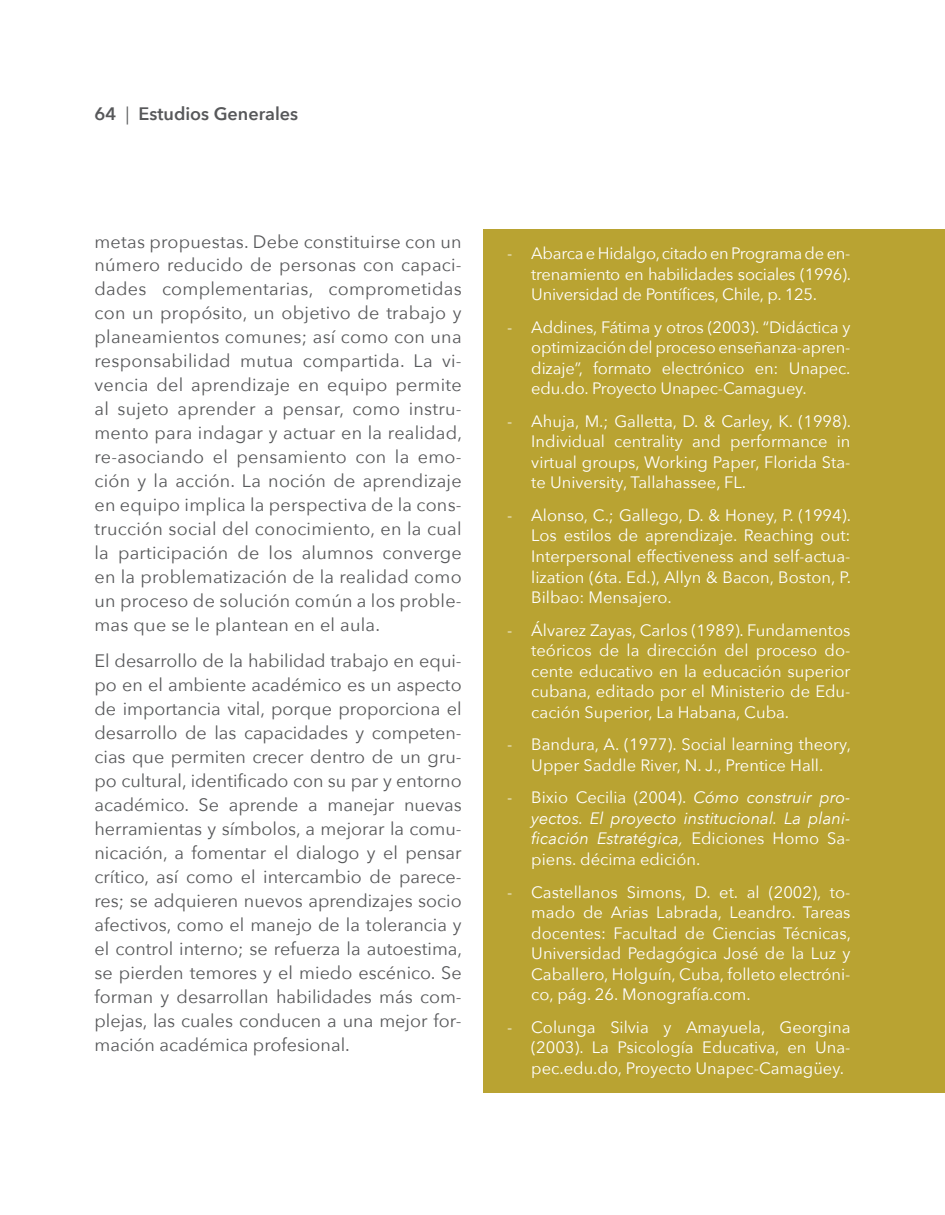
<style>
.page{position:relative;width:945px;height:1215px;background:#fff}
.page>*{position:absolute;margin:0;border:0;box-sizing:border-box;transform-origin:0 0}
.t1{font:18px/24px "Avenir Next";color:#57585a;text-align:justify}
.t2{font:600 18px "Avenir Next";color:#57585a}
.t3{font:16.5px/20.5px "Avenir Next";color:#fff;text-align:justify}
.t4{font:italic 16.5px/20.5px "Avenir Next";color:#fff;text-align:justify}
.s1{font-weight:400}
.s2{font-style:normal}
</style>
<div class="page">
<div style="left:483px;top:230px;width:462px;height:864px;background:#b9a332"></div>
<p class="t2" style="left:94px;top:103px;width:205px">64 <span class="s1">|</span> Estudios Generales</p>
<p class="t1" style="left:94px;top:229px;width:369px">metas propuestas. Debe constituirse con un número reducido de personas con capaci&shy;dades complementarias, comprometidas con un propósito, un objetivo de trabajo y planeamientos comunes; así como con una responsabilidad mutua compartida. La vi&shy;vencia del aprendizaje en equipo permite al sujeto aprender a pensar, como instru&shy;mento para indagar y actuar en la realidad, re-asociando el pensamiento con la emo&shy;ción y la acción. La noción de aprendizaje en equipo implica la perspectiva de la cons&shy;trucción social del conocimiento, en la cual la participación de los alumnos converge en la problematización de la realidad como un proceso de solución común a los proble&shy;mas que se le plantean en el aula.</p>
<p class="t1" style="left:94px;top:649px;width:369px">El desarrollo de la habilidad trabajo en equi&shy;po en el ambiente académico es un aspecto de importancia vital, porque proporciona el desarrollo de las capacidades y competen&shy;cias que permiten crecer dentro de un gru&shy;po cultural, identificado con su par y entorno académico. Se aprende a manejar nuevas herramientas y símbolos, a mejorar la comu&shy;nicación, a fomentar el dialogo y el pensar crítico, así como el intercambio de parece&shy;res; se adquieren nuevos aprendizajes socio afectivos, como el manejo de la tolerancia y el control interno; se refuerza la autoestima, se pierden temores y el miedo escénico. Se forman y desarrollan habilidades más com&shy;plejas, las cuales conducen a una mejor for&shy;mación académica profesional.</p>
<p class="t3" style="left:531px;top:243px;width:321px;text-indent:-24px">- Abarca e Hidalgo, citado en Programa de en&shy;trenamiento en habilidades sociales (1996).<br>Universidad de Pontífices, Chile, p. 125.</p>
<p class="t3" style="left:531px;top:317px;width:321px;text-indent:-24px">- Addines, Fátima y otros (2003). “Didáctica y optimización del proceso enseñanza-apren&shy;dizaje”, formato electrónico en: Unapec. edu.do. Proyecto Unapec-Camaguey.</p>
<p class="t3" style="left:531px;top:411px;width:321px;text-indent:-24px">- Ahuja, M.; Galletta, D. &amp; Carley, K. (1998).<br>Individual centrality and performance in virtual groups, Working Paper, Florida Sta&shy;te University, Tallahassee, FL.</p>
<p class="t3" style="left:531px;top:505px;width:321px;text-indent:-24px">- Alonso, C.; Gallego, D. &amp; Honey, P. (1994).<br>Los estilos de aprendizaje. Reaching out:<br>Interpersonal effectiveness and self-actua&shy;lization (6ta. Ed.), Allyn &amp; Bacon, Boston, P.<br>Bilbao: Mensajero.</p>
<p class="t3" style="left:531px;top:620px;width:321px;text-indent:-24px">- Álvarez Zayas, Carlos (1989). Fundamentos teóricos de la dirección del proceso do&shy;cente educativo en la educación superior cubana, editado por el Ministerio de Edu&shy;cación Superior, La Habana, Cuba.</p>
<p class="t3" style="left:507px;top:734px;width:345px;text-align:center">- Bandura, A. (1977). Social learning theory,<br>Upper Saddle River, N. J., Prentice Hall.</p>
<p class="t4" style="left:531px;top:787px;width:321px;text-indent:-24px"><span class="s2">- Bixio Cecilia (2004).</span> Cómo construir pro&shy;yectos. El proyecto institucional. La plani&shy;ficación Estratégica, <span class="s2">Ediciones Homo Sa&shy;piens. décima edición.</span></p>
<p class="t3" style="left:531px;top:882px;width:321px;text-indent:-24px">- Castellanos Simons, D. et. al (2002), to&shy;mado de Arias Labrada, Leandro. Tareas docentes: Facultad de Ciencias Técnicas, Universidad Pedagógica José de la Luz y Caballero, Holguín, Cuba, folleto electróni&shy;co, pág. 26. Monografía.com.</p>
<p class="t3" style="left:531px;top:1017px;width:321px;text-indent:-24px">- Colunga Silvia y Amayuela, Georgina (2003). La Psicología Educativa, en Una&shy;pec.edu.do, Proyecto Unapec-Camagüey.</p>
</div>
